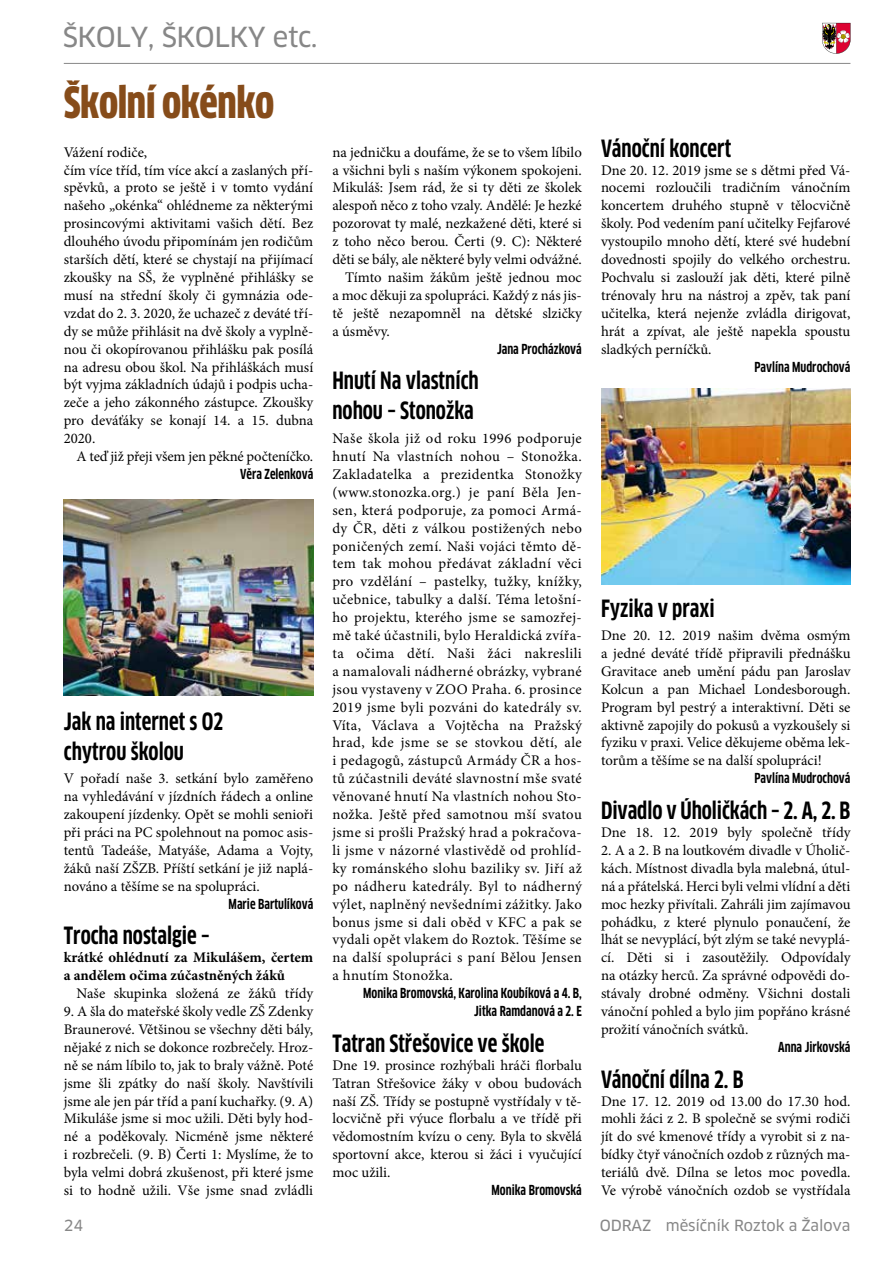
<style>
.page{position:relative;width:893px;height:1263px;background:#fff}
.page>*{position:absolute;margin:0;border:0;box-sizing:border-box;transform-origin:0 0}
.t1{font:900 42px "Clan Cond CELF";letter-spacing:-.01em;color:#864c1a}
.t2{font:27px "Clan CE News";letter-spacing:-.02em;color:#878787}
.t3{font:700 23.25px/30px "Clan Cond CELF";color:#000}
.t4{font:15px "Clan CE News";letter-spacing:-.01em;color:#878787}
.t5{font:14.7px/17.9px "Minion Pro";color:#000;text-align:justify}
.t6{font:700 14.7px/17.9px "Minion Pro";color:#000}
.t7{font:700 13.5px/17.9px "Clan Cond CELF";color:#000;text-align:right}
</style>
<div class="page">
<svg style="left:822px;top:23px;width:28px;height:31px"></svg>
<hr style="left:836px;top:23px;width:1px;height:30px;background:#000">
<hr style="left:64px;top:63px;width:786px;height:1px;background:#878787">
<img style="left:64px;top:500px;width:249px;height:196px">
<img style="left:601px;top:389px;width:249px;height:196px">
<h2 class="t2" style="left:63px;top:20px;width:257px">ŠKOLY, ŠKOLKY etc.</h2>
<h1 class="t1" style="left:64px;top:76px;width:212px">Školní okénko</h1>
<p class="t5" style="left:64px;top:143px;width:251px;text-align:left">Vážení rodiče,<br>čím více tříd, tím více akcí a zaslaných pří&shy;spěvků, a proto se ještě i v tomto vydání našeho „okénka“ ohlédneme za některými prosincovými aktivitami vašich dětí. Bez dlouhého úvodu připomínám jen rodičům starších dětí, které se chystají na přijímací zkoušky na SŠ, že vyplněné přihlášky se musí na střední školy či gymnázia ode&shy;vzdat do 2. 3. 2020, že uchazeč z deváté tří&shy;dy se může přihlásit na dvě školy a vyplně&shy;nou či okopírovanou přihlášku pak posílá na adresu obou škol. Na přihláškách musí být vyjma základních údajů i podpis ucha&shy;zeče a jeho zákonného zástupce. Zkoušky pro deváťáky se konají 14. a 15. dubna 2020.</p>
<p class="t5" style="left:77px;top:447px;width:238px">A teď již přeji všem jen pěkné počteníčko.</p>
<p class="t7" style="left:240px;top:465px;width:75px">Věra Zelenková</p>
<h3 class="t3" style="left:64px;top:706px;width:161px">Jak na internet s O2 chytrou školou</h3>
<p class="t5" style="left:64px;top:770px;width:251px">V pořadí naše 3. setkání bylo zaměřeno na vyhledávání v jízdních řádech a online zakoupení jízdenky. Opět se mohli senioři při práci na PC spolehnout na pomoc asis&shy;tentů Tadeáše, Matyáše, Adama a Vojty, žáků naší ZŠZB. Příští setkání je již naplá&shy;nováno a těšíme se na spolupráci.</p>
<p class="t7" style="left:229px;top:895px;width:86px">Marie Bartulíková</p>
<h3 class="t3" style="left:64px;top:921px;width:147px">Trocha nostalgie –</h3>
<p class="t6" style="left:64px;top:948px;width:251px">krátké ohlédnutí za Mikulášem, čertem a andělem očima zúčastněných žáků</p>
<p class="t5" style="left:77px;top:984px;width:238px">Naše skupinka složená ze žáků třídy</p>
<p class="t5" style="left:64px;top:1002px;width:251px">9. A šla do mateřské školy vedle ZŠ Zdenky Braunerové. Většinou se všechny děti bály, nějaké z nich se dokonce rozbrečely. Hroz&shy;ně se nám líbilo to, jak to braly vážně. Poté jsme šli zpátky do naší školy. Navštívili jsme ale jen pár tříd a paní kuchařky. (9. A)<br>Mikuláše jsme si moc užili. Děti byly hod&shy;né a poděkovaly. Nicméně jsme některé i rozbrečeli. (9. B) Čerti 1: Myslíme, že to byla velmi dobrá zkušenost, při které jsme si to hodně užili. Vše jsme snad zvládli</p>
<p class="t5" style="left:332px;top:143px;width:251px">na jedničku a doufáme, že se to všem líbilo</p>
<p class="t5" style="left:332px;top:161px;width:251px">a všichni byli s naším výkonem spokojeni.</p>
<p class="t5" style="left:332px;top:179px;width:251px">Mikuláš: Jsem rád, že si ty děti ze školek</p>
<p class="t5" style="left:332px;top:197px;width:251px">alespoň něco z toho vzaly. Andělé: Je hezké</p>
<p class="t5" style="left:332px;top:215px;width:251px">pozorovat ty malé, nezkažené děti, které si</p>
<p class="t5" style="left:332px;top:233px;width:251px">z toho něco berou. Čerti (9. C): Některé</p>
<p class="t5" style="left:332px;top:251px;width:251px">děti se bály, ale některé byly velmi odvážné.</p>
<p class="t5" style="left:345px;top:268px;width:238px">Tímto našim žákům ještě jednou moc</p>
<p class="t5" style="left:332px;top:286px;width:251px">a moc děkuji za spolupráci. Každý z nás jis-</p>
<p class="t5" style="left:332px;top:304px;width:251px">tě ještě nezapomněl na dětské slzičky</p>
<p class="t5" style="left:332px;top:322px;width:59px">a úsměvy.</p>
<p class="t7" style="left:497px;top:340px;width:86px">Jana Procházková</p>
<h3 class="t3" style="left:332px;top:366px;width:148px">Hnutí Na vlastních nohou – Stonožka</h3>
<p class="t5" style="left:332px;top:430px;width:251px">Naše škola již od roku 1996 podporuje hnutí Na vlastních nohou – Stonožka.<br>Zakladatelka a prezidentka Stonožky (www.stonozka.org.) je paní Běla Jen&shy;sen, která podporuje, za pomoci Armá&shy;dy ČR, děti z válkou postižených nebo poničených zemí. Naši vojáci těmto dě&shy;tem tak mohou předávat základní věci pro vzdělání – pastelky, tužky, knížky, učebnice, tabulky a další. Téma letošní&shy;ho projektu, kterého jsme se samozřej&shy;mě také účastnili, bylo Heraldická zvířa&shy;ta očima dětí. Naši žáci nakreslili a namalovali nádherné obrázky, vybrané jsou vystaveny v ZOO Praha. 6. prosince 2019 jsme byli pozváni do katedrály sv.<br>Víta, Václava a Vojtěcha na Pražský hrad, kde jsme se se stovkou dětí, ale i pedagogů, zástupců Armády ČR a hos&shy;tů zúčastnili deváté slavnostní mše svaté věnované hnutí Na vlastních nohou Sto&shy;nožka. Ještě před samotnou mší svatou jsme si prošli Pražský hrad a pokračova&shy;li jsme v názorné vlastivědě od prohlíd&shy;ky románského slohu baziliky sv. Jiří až po nádheru katedrály. Byl to nádherný výlet, naplněný nevšedními zážitky. Jako bonus jsme si dali oběd v KFC a pak se vydali opět vlakem do Roztok. Těšíme se na další spolupráci s paní Bělou Jensen a hnutím Stonožka.</p>
<p class="t7" style="left:363px;top:984px;width:220px">Monika Bromovská, Karolina Koubíková a 4. B,<br>Jitka Ramdanová a 2. E</p>
<h3 class="t3" style="left:332px;top:1028px;width:214px">Tatran Střešovice ve škole</h3>
<p class="t5" style="left:332px;top:1056px;width:251px">Dne 19. prosince rozhýbali hráči florbalu Tatran Střešovice žáky v obou budovách naší ZŠ. Třídy se postupně vystřídaly v tě&shy;locvičně při výuce florbalu a ve třídě při vědomostním kvízu o ceny. Byla to skvělá sportovní akce, kterou si žáci i vyučující moc užili.</p>
<p class="t7" style="left:492px;top:1181px;width:92px">Monika Bromovská</p>
<h3 class="t3" style="left:601px;top:133px;width:132px">Vánoční koncert</h3>
<p class="t5" style="left:601px;top:161px;width:251px">Dne 20. 12. 2019 jsme se s dětmi před Vá&shy;nocemi rozloučili tradičním vánočním koncertem druhého stupně v tělocvičně školy. Pod vedením paní učitelky Fejfarové vystoupilo mnoho dětí, které své hudební dovednosti spojily do velkého orchestru.<br>Pochvalu si zaslouží jak děti, které pilně trénovaly hru na nástroj a zpěv, tak paní učitelka, která nejenže zvládla dirigovat, hrát a zpívat, ale ještě napekla spoustu sladkých perníčků.</p>
<p class="t7" style="left:754px;top:358px;width:98px">Pavlína Mudrochová</p>
<h3 class="t3" style="left:601px;top:594px;width:115px">Fyzika v praxi</h3>
<p class="t5" style="left:601px;top:626px;width:251px">Dne 20. 12. 2019 našim dvěma osmým a jedné deváté třídě připravili přednášku Gravitace aneb umění pádu pan Jaroslav Kolcun a pan Michael Londesborough.<br>Program byl pestrý a interaktivní. Děti se aktivně zapojily do pokusů a vyzkoušely si fyziku v praxi. Velice děkujeme oběma lek&shy;torům a těšíme se na další spolupráci!</p>
<p class="t7" style="left:754px;top:769px;width:98px">Pavlína Mudrochová</p>
<h3 class="t3" style="left:601px;top:796px;width:251px">Divadlo v Úholičkách – 2. A, 2. B</h3>
<p class="t5" style="left:601px;top:823px;width:251px">Dne 18. 12. 2019 byly společně třídy</p>
<p class="t5" style="left:601px;top:841px;width:251px">2. A a 2. B na loutkovém divadle v Úholič&shy;kách. Místnost divadla byla malebná, útul&shy;ná a přátelská. Herci byli velmi vlídní a děti moc hezky přivítali. Zahráli jim zajímavou pohádku, z které plynulo ponaučení, že lhát se nevyplácí, být zlým se také nevyplá&shy;cí. Děti si i zasoutěžily. Odpovídaly na otázky herců. Za správné odpovědi do&shy;stávaly drobné odměny. Všichni dostali vánoční pohled a bylo jim popřáno krásné prožití vánočních svátků.</p>
<p class="t7" style="left:778px;top:1038px;width:74px">Anna Jirkovská</p>
<h3 class="t3" style="left:601px;top:1064px;width:144px">Vánoční dílna 2. B</h3>
<p class="t5" style="left:601px;top:1092px;width:251px">Dne 17. 12. 2019 od 13.00 do 17.30 hod. mohli žáci z 2. B společně se svými rodiči jít do své kmenové třídy a vyrobit si z na&shy;bídky čtyř vánočních ozdob z různých ma&shy;teriálů dvě. Dílna se letos moc povedla.<br>Ve výrobě vánočních ozdob se vystřídala</p>
<p class="t4" style="left:64px;top:1216px;width:21px">24</p>
<p class="t4" style="left:600px;top:1216px;width:252px">ODRAZ měsíčník Roztok a Žalova</p>
</div>
